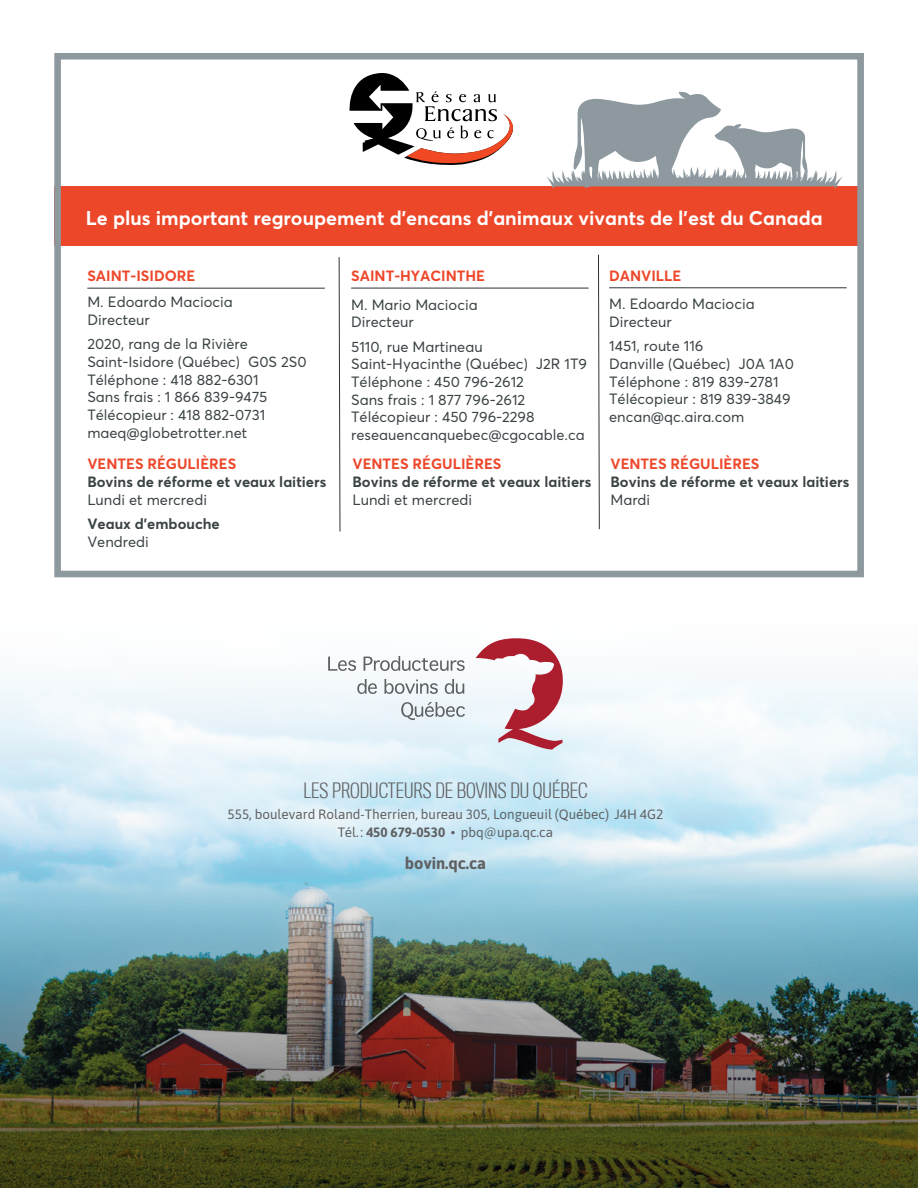
<style>
.page{position:relative;width:918px;height:1188px;background:#fff}
.page>*{position:absolute;margin:0;border:0;box-sizing:border-box;transform-origin:0 0}
.t1{font:700 19.65px "Averta";color:#fff}
.t2{font:300 19.5px "Titling Gothic FB Cond";color:#5f6062}
.t3{font:700 16.5px "Asap";color:#5f6062}
.t4{font:14.7px/17.7px "Averta";color:#3a4244}
.t5{font:700 14.7px "Averta";color:#3a4244}
.t6{font:700 14.7px "Averta";color:#ed472a}
.t7{font:13.5px/18px "Asap";color:#5f6062;text-align:center}
.s1{font-weight:700}
</style>
<div class="page">
<img style="left:0;top:849px;width:918px;height:339px">
<svg style="left:476px;top:638px;width:87px;height:112px"></svg>
<svg style="left:328px;top:657px;width:28px;height:14px"></svg>
<svg style="left:364px;top:656px;width:101px;height:15px"></svg>
<svg style="left:357px;top:679px;width:20px;height:15px"></svg>
<svg style="left:384px;top:679px;width:54px;height:15px"></svg>
<svg style="left:445px;top:679px;width:19px;height:15px"></svg>
<svg style="left:401px;top:702px;width:64px;height:18px"></svg>
<div style="left:54px;top:186px;width:806px;height:60px;background:#ed472a"></div>
<div style="left:54px;top:53px;width:810px;height:524px;border:7px solid #8d999f"></div>
<hr style="left:87px;top:288px;width:238px;height:1px;background:#2f3233">
<hr style="left:351px;top:288px;width:238px;height:1px;background:#2f3233">
<hr style="left:609px;top:287px;width:238px;height:1px;background:#2f3233">
<svg style="left:546px;top:91px;width:297px;height:97px"></svg>
<svg style="left:349px;top:73px;width:164px;height:92px"></svg>
<svg style="left:338px;top:257px;width:3px;height:275px"></svg>
<svg style="left:598px;top:254px;width:2px;height:276px"></svg>
<h1 class="t1" style="left:86px;top:206px;width:738px">Le plus important regroupement d’encans d’animaux vivants de l'est du Canada</h1>
<p class="t6" style="left:87px;top:267px;width:110px">SAINT-ISIDORE</p>
<p class="t4" style="left:87px;top:293px;width:147px">M. Edoardo Maciocia<br>Directeur</p>
<p class="t4" style="left:87px;top:335px;width:221px">2020, rang de la Rivière<br>Saint-Isidore (Québec) G0S 2S0<br>Téléphone : 418 882-6301<br>Sans frais : 1 866 839-9475<br>Télécopieur : 418 882-0731 maeq@globetrotter.net</p>
<p class="t6" style="left:87px;top:455px;width:151px">VENTES RÉGULIÈRES</p>
<p class="t5" style="left:87px;top:472px;width:240px">Bovins de réforme et veaux laitiers</p>
<p class="t4" style="left:87px;top:491px;width:121px">Lundi et mercredi</p>
<p class="t5" style="left:87px;top:515px;width:134px">Veaux d’embouche</p>
<p class="t4" style="left:87px;top:533px;width:63px">Vendredi</p>
<p class="t6" style="left:351px;top:267px;width:136px">SAINT-HYACINTHE</p>
<p class="t4" style="left:351px;top:295px;width:128px">M. Mario Maciocia<br>Directeur</p>
<p class="t4" style="left:351px;top:338px;width:237px">5110, rue Martineau<br>Saint-Hyacinthe (Québec) J2R 1T9<br>Téléphone : 450 796-2612<br>Sans frais : 1 877 796-2612<br>Télécopieur : 450 796-2298 reseauencanquebec@cgocable.ca</p>
<p class="t6" style="left:352px;top:455px;width:151px">VENTES RÉGULIÈRES</p>
<p class="t5" style="left:352px;top:472px;width:240px">Bovins de réforme et veaux laitiers</p>
<p class="t4" style="left:352px;top:491px;width:121px">Lundi et mercredi</p>
<p class="t6" style="left:609px;top:267px;width:74px">DANVILLE</p>
<p class="t4" style="left:609px;top:295px;width:147px">M. Edoardo Maciocia<br>Directeur</p>
<p class="t4" style="left:609px;top:337px;width:186px">1451, route 116<br>Danville (Québec) J0A 1A0<br>Téléphone : 819 839-2781<br>Télécopieur : 819 839-3849 encan@qc.aira.com</p>
<p class="t6" style="left:610px;top:455px;width:151px">VENTES RÉGULIÈRES</p>
<p class="t5" style="left:610px;top:472px;width:240px">Bovins de réforme et veaux laitiers</p>
<p class="t4" style="left:610px;top:491px;width:41px">Mardi</p>
<h2 class="t2" style="left:303px;top:779px;width:286px">LES PRODUCTEURS DE BOVINS DU QUÉBEC</h2>
<p class="t7" style="left:228px;top:805px;width:437px">555, boulevard Roland-Therrien, bureau 305, Longueuil (Québec) J4H 4G2<br>Tél. : <span class="s1">450 679-0530</span> • pbq@upa.qc.ca</p>
<p class="t3" style="left:405px;top:851px;width:83px">bovin.qc.ca</p>
</div>
